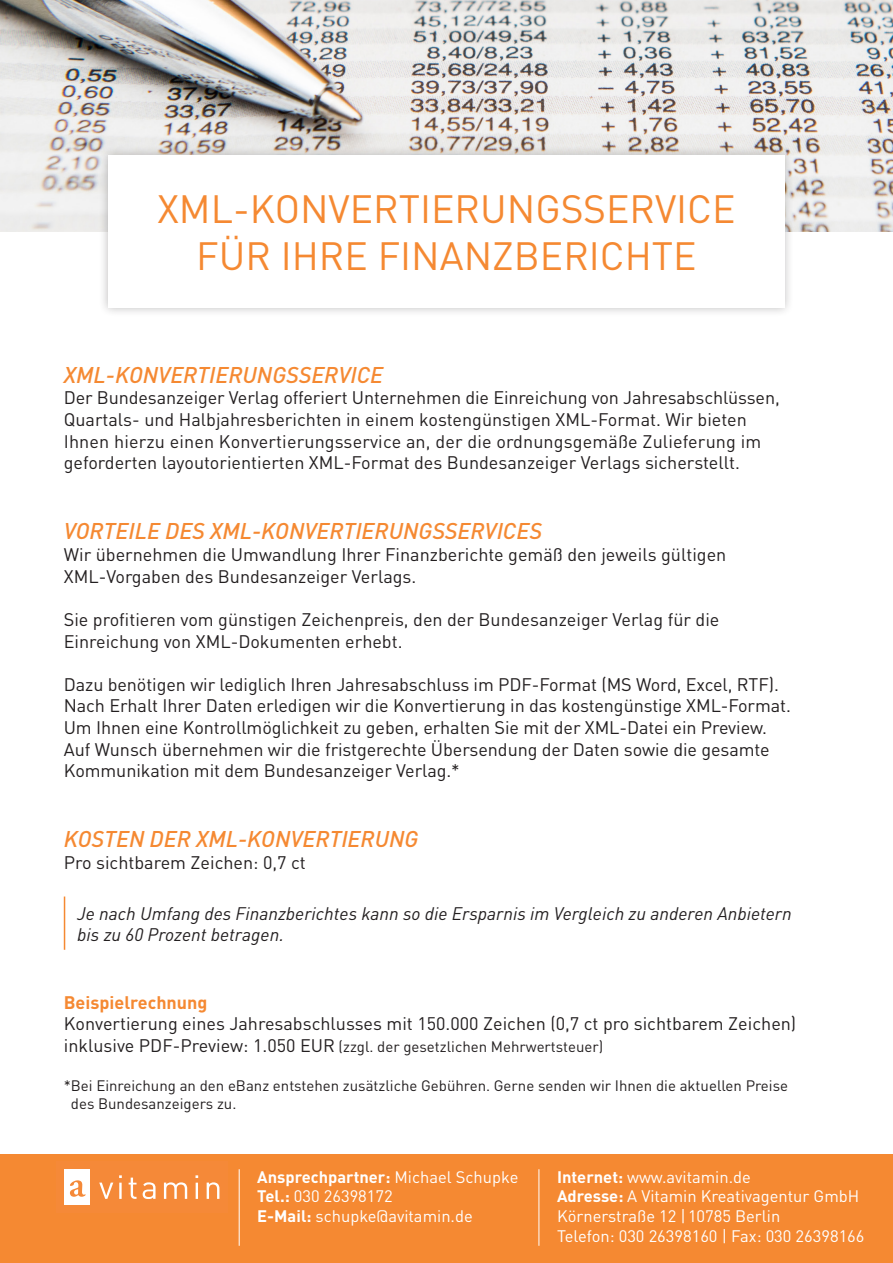
<style>
.page{position:relative;width:893px;height:1263px;background:#fff}
.page>*{position:absolute;margin:0;border:0;box-sizing:border-box;transform-origin:0 0}
.t1{font:39px/46.8px "DIN";color:#f58932;text-align:center}
.t2{font:italic 500 22.5px "DIN";color:#f58932}
.t3{font:18px/21.6px "DIN";color:#231f20}
.t4{font:italic 18px/21.6px "DIN";color:#231f20}
.t5{font:700 18px "DIN";color:#f58932}
.t6{font:16.5px/19.8px "DIN";color:#fff}
.t7{font:700 16.5px "DIN";color:#fff}
.t8{font:15px/18px "DIN";color:#231f20}
.s1{font-size:18px}
.s2{font-weight:400}
.s3{font-weight:700}
</style>
<div class="page">
<img style="left:0;top:0;width:893px;height:231px">
<div style="left:0;top:1154px;width:893px;height:109px;background:#f58932"></div>
<div style="left:56px;top:1161px;width:171px;height:52px;background:#f58938"></div>
<svg style="left:99px;top:1182px;width:14px;height:17px"></svg>
<hr style="left:119px;top:1183px;width:3px;height:16px;background:#fff">
<svg style="left:129px;top:1177px;width:8px;height:22px"></svg>
<svg style="left:143px;top:1182px;width:13px;height:17px"></svg>
<svg style="left:164px;top:1182px;width:23px;height:17px"></svg>
<svg style="left:195px;top:1175px;width:3px;height:24px"></svg>
<svg style="left:207px;top:1182px;width:12px;height:17px"></svg>
<div style="left:64px;top:1169px;width:26px;height:36px;background:#fff"></div>
<svg style="left:70px;top:1180px;width:16px;height:17px"></svg>
<hr style="left:64px;top:896px;width:1px;height:54px;background:#f58932">
<div style="left:98px;top:145px;width:696px;height:172px;background:#231f20;opacity:.3"></div>
<div style="left:108px;top:155px;width:676px;height:153px;background:#fff"></div>
<hr style="left:239px;top:1169px;width:1px;height:77px;background:#fff">
<hr style="left:539px;top:1169px;width:1px;height:77px;background:#fff">
<p class="t1" style="left:157px;top:186px;width:580px">XML-KONVERTIERUNGSSERVICE<br>FÜR IHRE FINANZBERICHTE</p>
<p class="t2" style="left:64px;top:360px;width:321px">XML-KONVERTIERUNGSSERVICE</p>
<p class="t3" style="left:64px;top:387px;width:717px">Der Bundesanzeiger Verlag offeriert Unternehmen die Einreichung von Jahresabschlüssen, Quartals- und Halbjahresberichten in einem kostengünstigen XML-Format. Wir bieten Ihnen hierzu einen Konvertierungsservice an, der die ordnungsgemäße Zulieferung im geforderten layoutorientierten XML-Format des Bundesanzeiger Verlags sicherstellt.</p>
<p class="t2" style="left:64px;top:517px;width:480px">VORTEILE DES XML-KONVERTIERUNGSSERVICES</p>
<p class="t3" style="left:64px;top:544px;width:664px">Wir übernehmen die Umwandlung Ihrer Finanzberichte gemäß den jeweils gültigen<br>XML-Vorgaben des Bundesanzeiger Verlags.</p>
<p class="t3" style="left:64px;top:609px;width:657px">Sie profitieren vom günstigen Zeichenpreis, den der Bundesanzeiger Verlag für die<br>Einreichung von XML-Dokumenten erhebt.</p>
<p class="t3" style="left:64px;top:674px;width:729px">Dazu benötigen wir lediglich Ihren Jahresabschluss im PDF-Format (MS Word, Excel, RTF).<br>Nach Erhalt Ihrer Daten erledigen wir die Konvertierung in das kostengünstige XML-Format.<br>Um Ihnen eine Kontrollmöglichkeit zu geben, erhalten Sie mit der XML-Datei ein Preview.<br>Auf Wunsch übernehmen wir die fristgerechte Übersendung der Daten sowie die gesamte Kommunikation mit dem Bundesanzeiger Verlag.*</p>
<p class="t2" style="left:64px;top:825px;width:356px">KOSTEN DER XML-KONVERTIERUNG</p>
<p class="t3" style="left:64px;top:852px;width:244px">Pro sichtbarem Zeichen: 0,7 ct</p>
<p class="t4" style="left:77px;top:902px;width:716px">Je nach Umfang des Finanzberichtes kann so die Ersparnis im Vergleich zu anderen Anbietern bis zu 60 Prozent betragen.</p>
<p class="t5" style="left:64px;top:990px;width:145px">Beispielrechnung</p>
<p class="t3" style="left:64px;top:1013px;width:734px">Konvertierung eines Jahresabschlusses mit 150.000 Zeichen (0,7 ct pro sichtbarem Zeichen)</p>
<p class="t8" style="left:64px;top:1037px;width:541px"><span class="s1">inklusive PDF-Preview: 1.050 EUR</span> (zzgl. der gesetzlichen Mehrwertsteuer)</p>
<p class="t8" style="left:71px;top:1077px;width:719px;text-indent:-7px">*Bei Einreichung an den eBanz entstehen zusätzliche Gebühren. Gerne senden wir Ihnen die aktuellen Preise des Bundesanzeigers zu.</p>
<p class="t7" style="left:257px;top:1165px;width:263px">Ansprechpartner: <span class="s2">Michael Schupke</span></p>
<p class="t6" style="left:257px;top:1187px;width:137px"><span class="s3">Tel.:</span> 030 26398172</p>
<p class="t6" style="left:257px;top:1207px;width:217px"><span class="s3">E-Mail:</span> schupke@avitamin.de</p>
<p class="t6" style="left:557px;top:1167px;width:195px"><span class="s3">Internet:</span> www.avitamin.de</p>
<p class="t6" style="left:557px;top:1187px;width:304px"><span class="s3">Adresse:</span> A Vitamin Kreativagentur GmbH<br>Körnerstraße 12 |10785 Berlin</p>
<p class="t6" style="left:557px;top:1226px;width:309px">Telefon: 030 26398160 | Fax: 030 26398166</p>
</div>
